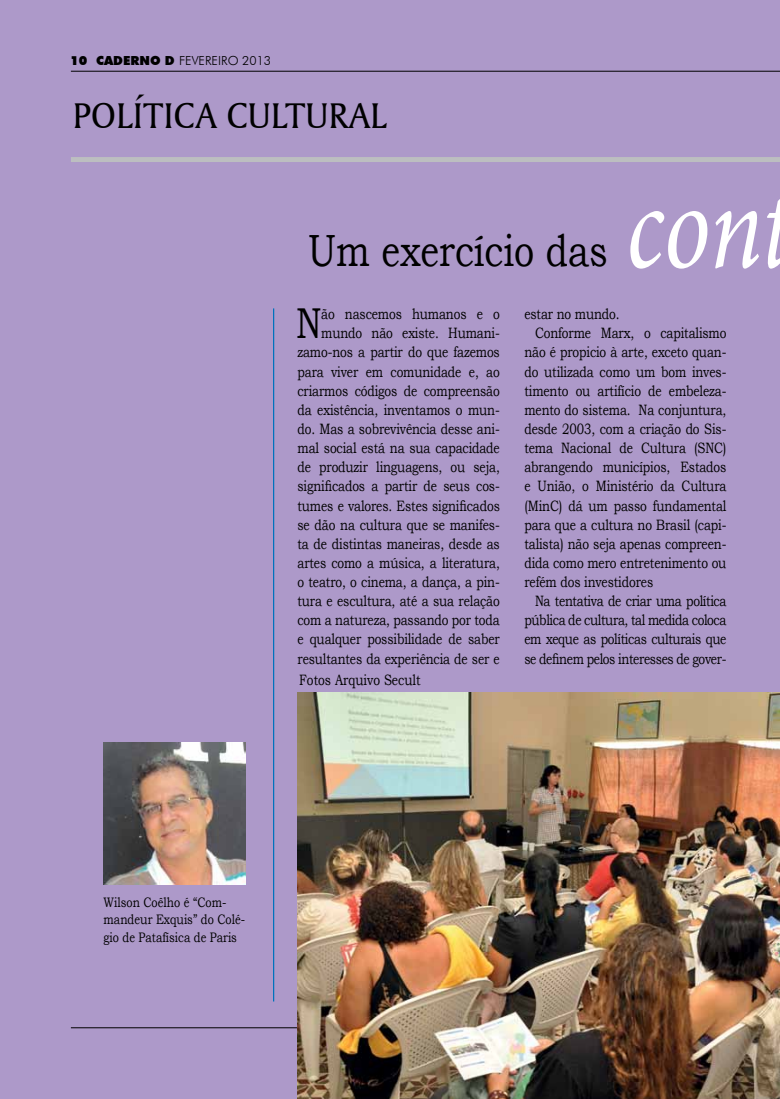
<style>
.page{position:relative;width:780px;height:1099px;background:#fff}
.page>*{position:absolute;margin:0;border:0;box-sizing:border-box;transform-origin:0 0}
.t1{font:italic 125px "Minion Pro";color:#fff;scale:.8 1}
.t2{font:45px "Bookman Old Style";color:#000;scale:.8 1}
.t3{font:43.12px "Bookman Old Style";color:#000;scale:.8 1}
.t4{font:37.5px "Amerigo BT Roman A";color:#000}
.t5{font:15px/19.1px "Bookman Old Style";letter-spacing:-.01em;color:#000;text-align:right;scale:.8 1}
.t6{font:15px "Bookman Old Style";letter-spacing:-.03em;color:#000;scale:.8 1}
.t7{font:13.75px/17.5px "Bookman Old Style";color:#000;scale:.8 1}
.t8{font:300 12.5px "Futura BT";color:#000}
.s1{font-weight:900}
</style>
<div class="page">
<div style="left:0;top:0;width:780px;height:1098px;background:#ad99c9"></div>
<hr style="left:71px;top:71px;width:709px;height:1px;background:#000">
<hr style="left:71px;top:1027px;width:709px;height:1px;background:#000">
<div style="left:71px;top:157px;width:709px;height:5px;background:#bcbec0"></div>
<hr style="left:273px;top:308px;width:1px;height:693px;background:#0072bc">
<img style="left:104px;top:742px;width:141px;height:142px">
<img style="left:298px;top:692px;width:482px;height:406px">
<p class="t8" style="left:70px;top:52px;width:202px"><span class="s1">10 CADERNO D</span> FEVEREIRO 2013</p>
<h3 class="t4" style="left:73px;top:92px;width:315px">POLÍTICA CULTURAL</h3>
<h2 class="t2" style="left:308px;top:221px;width:376px">Um exercício das</h2>
<h1 class="t1" style="left:626px;top:142px;width:172px">con</h1>
<p class="t5" style="left:297px;top:304px;width:254px">ão nascemos humanos e o mundo não existe. Humani&shy;zamo-nos a partir do que fazemos para viver em comunidade e, ao criarmos códigos de compreensão da existência, inventamos o mun&shy;do. Mas a sobrevivência desse ani&shy;mal social está na sua capacidade de produzir linguagens, ou seja, significados a partir de seus cos&shy;tumes e valores. Estes significados se dão na cultura que se manifes&shy;ta de distintas maneiras, desde as artes como a música, a literatura, o teatro, o cinema, a dança, a pin&shy;tura e escultura, até a sua relação com a natureza, passando por toda e qualquer possibilidade de saber resultantes da experiência de ser e</p>
<h3 class="t3" style="left:296px;top:295px;width:33px">N</h3>
<p class="t5" style="left:299px;top:670px;width:153px">Fotos Arquivo Secult</p>
<p class="t5" style="left:524px;top:304px;width:121px">estar no mundo.</p>
<p class="t5" style="left:535px;top:324px;width:241px">Conforme Marx, o capitalismo</p>
<p class="t5" style="left:524px;top:343px;width:254px">não é propicio à arte, exceto quan-</p>
<p class="t5" style="left:524px;top:362px;width:254px">do utilizada como um bom inves-</p>
<p class="t5" style="left:524px;top:381px;width:254px">timento ou artifício de embeleza-</p>
<p class="t5" style="left:524px;top:400px;width:254px">mento do sistema. Na conjuntura,</p>
<p class="t5" style="left:524px;top:419px;width:254px">desde 2003, com a criação do Sis-</p>
<p class="t5" style="left:524px;top:438px;width:254px">tema Nacional de Cultura (SNC)</p>
<p class="t5" style="left:524px;top:457px;width:254px">abrangendo municípios, Estados</p>
<p class="t5" style="left:524px;top:477px;width:254px">e União, o Ministério da Cultura</p>
<p class="t5" style="left:524px;top:496px;width:254px">(MinC) dá um passo fundamental</p>
<p class="t5" style="left:524px;top:515px;width:254px">para que a cultura no Brasil (capi-</p>
<p class="t5" style="left:524px;top:534px;width:254px">talista) não seja apenas compreen-</p>
<p class="t5" style="left:524px;top:553px;width:254px">dida como mero entretenimento ou</p>
<p class="t5" style="left:524px;top:572px;width:162px">refém dos investidores</p>
<p class="t6" style="left:535px;top:591px;width:241px">Na tentativa de criar uma política</p>
<p class="t6" style="left:524px;top:610px;width:254px">pública de cultura, tal medida coloca</p>
<p class="t6" style="left:524px;top:629px;width:254px">em xeque as políticas culturais que</p>
<p class="t6" style="left:524px;top:648px;width:254px">se definem pelos interesses de gover-</p>
<p class="t7" style="left:104px;top:893px;width:178px">Wilson Coêlho é “Com&shy;mandeur Exquis” do Colé&shy;gio de Patafísica de Paris</p>
</div>
